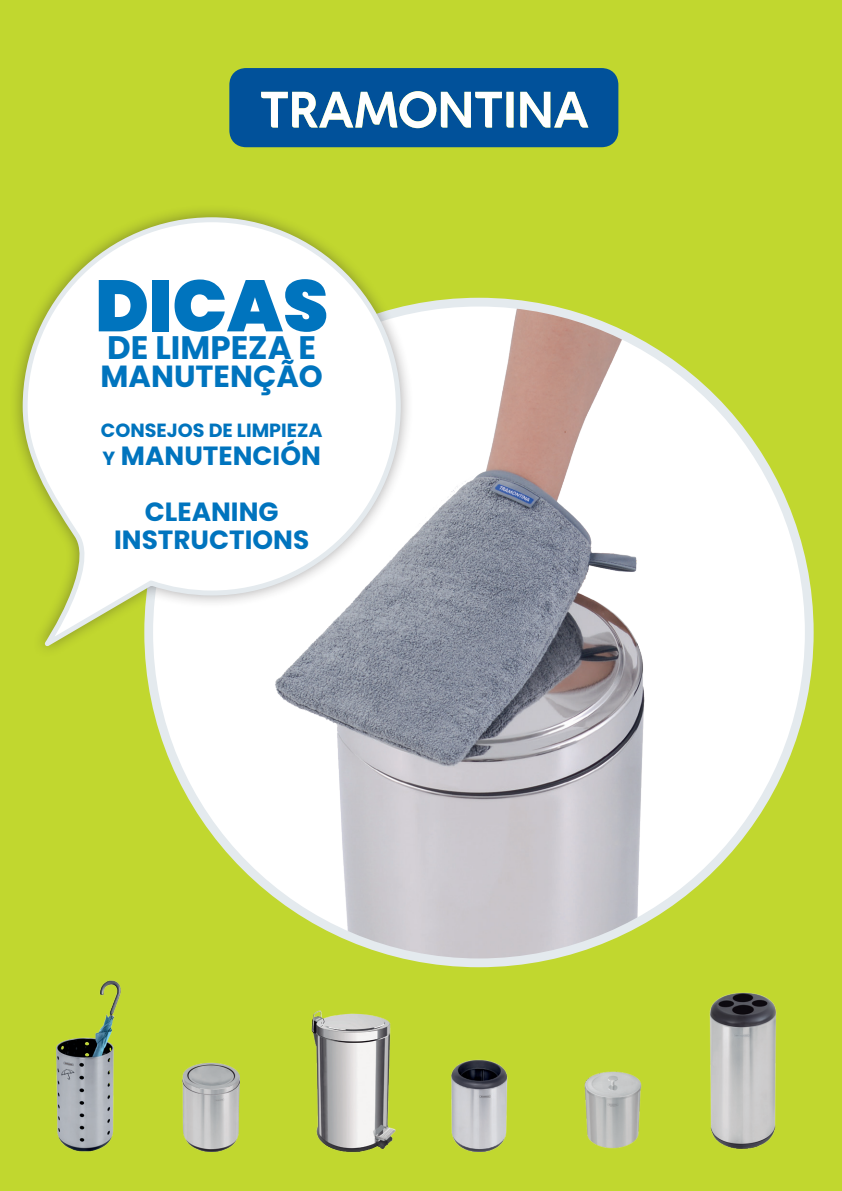
<style>
.page{position:relative;width:842px;height:1191px;background:#c1d72f}
.page>*{position:absolute;margin:0;border:0;box-sizing:border-box;transform-origin:0 0}
.t1{font:900 72.6px "Poppins";color:#0074be}
.t2{font:700 32.6px "Poppins";color:#0074be}
.t3{font:700 30.6px "Poppins";color:#0074be}
.t4{font:700 26.4px "Poppins";color:#0074be}
.t5{font:700 19px "Poppins";color:#0074be}
.s1{font-size:19px}
</style>
<div class="page">
<div style="left:149px;top:302px;width:660px;height:660px;background:#fff;border-radius:50%"></div>
<img style="left:229px;top:302px;width:580px;height:660px">
<img style="left:311px;top:1010px;width:84px;height:143px">
<img style="left:182px;top:1062px;width:57px;height:89px">
<img style="left:57px;top:980px;width:64px;height:172px">
<img style="left:584px;top:1071px;width:58px;height:78px">
<img style="left:451px;top:1059px;width:57px;height:92px">
<img style="left:709px;top:992px;width:68px;height:158px">
<svg style="left:229px;top:68px;width:389px;height:79px;background:#3071a9"></svg>
<div style="left:9px;top:204px;width:405px;height:455px;background:#231f20;opacity:.4"></div>
<svg style="left:20px;top:215px;width:383px;height:437px"></svg>
<p class="t1" style="left:95px;top:264px;width:235px">DICAS</p>
<p class="t2" style="left:107px;top:329px;width:210px">DE LIMPEZA E</p>
<p class="t3" style="left:101px;top:359px;width:224px">MANUTENÇÃO</p>
<p class="t5" style="left:101px;top:419px;width:223px">CONSEJOS DE LIMPIEZA</p>
<p class="t4" style="left:103px;top:440px;width:220px"><span class="s1">Y</span> MANUTENCIÓN</p>
<p class="t4" style="left:145px;top:496px;width:135px">CLEANING</p>
<p class="t4" style="left:114px;top:524px;width:197px">INSTRUCTIONS</p>
</div>
